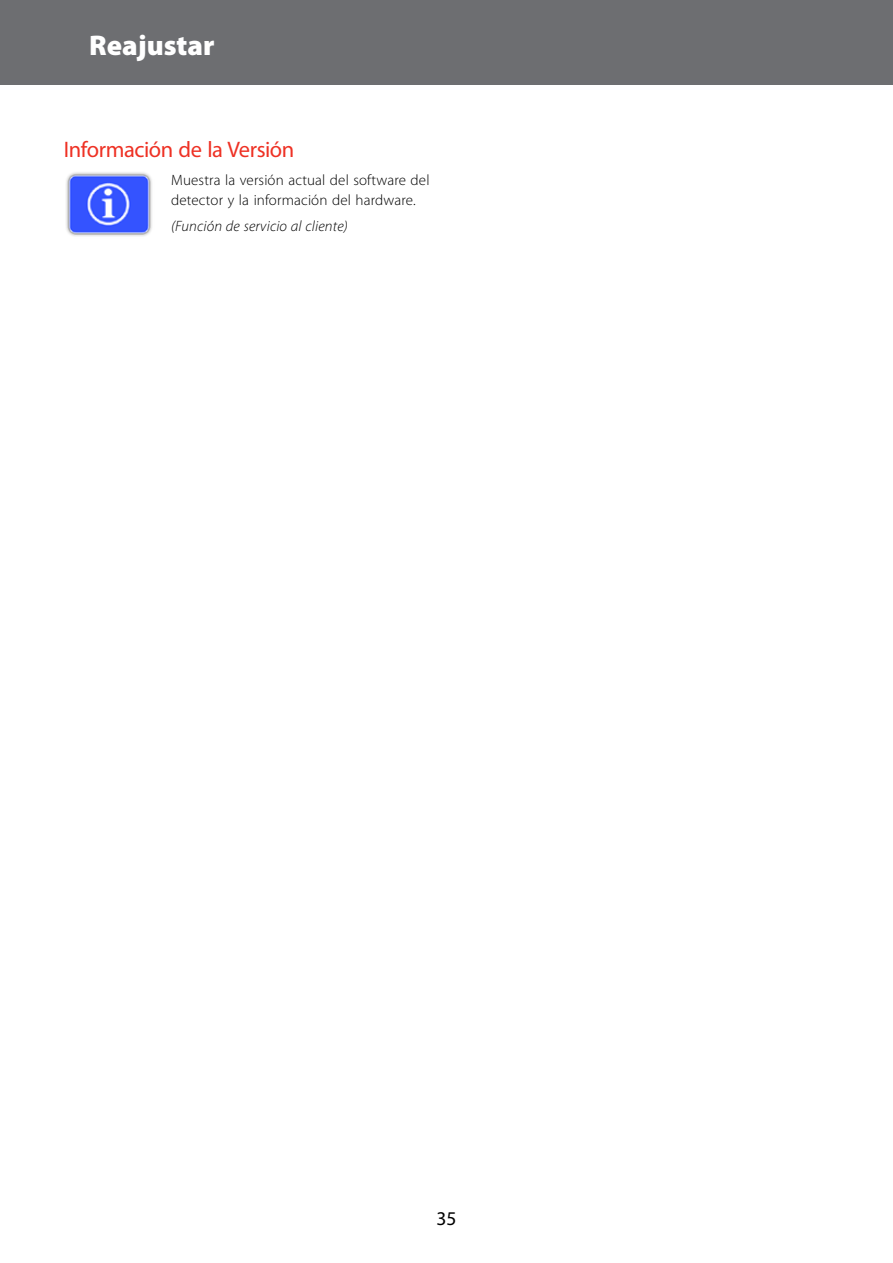
<style>
.page{position:relative;width:893px;height:1263px;background:#fff}
.page>*{position:absolute;margin:0;border:0;box-sizing:border-box;transform-origin:0 0}
.t1{font:900 28.5px "Myriad Pro";color:#fff}
.t2{font:22.5px "Myriad Pro";letter-spacing:-.02em;color:#ee3124}
.t3{font:19.5px "Myriad Pro";color:#000}
.t4{font:300 15px/19.5px "Myriad Pro";letter-spacing:.01em;color:#000}
.t5{font:italic 300 15px "Myriad Pro";letter-spacing:.01em;color:#000}
</style>
<div class="page">
<img style="left:66px;top:172px;width:86px;height:64px">
<div style="left:0;top:0;width:893px;height:85px;background:#6d6e71"></div>
<h1 class="t1" style="left:89px;top:30px;width:127px">Reajustar</h1>
<h2 class="t2" style="left:64px;top:136px;width:232px">Información de la Versión</h2>
<p class="t4" style="left:171px;top:171px;width:260px">Muestra la versión actual del software del detector y la información del hardware.</p>
<p class="t5" style="left:171px;top:218px;width:178px">(Función de servicio al cliente)</p>
<h3 class="t3" style="left:436px;top:1206px;width:22px">35</h3>
</div>
